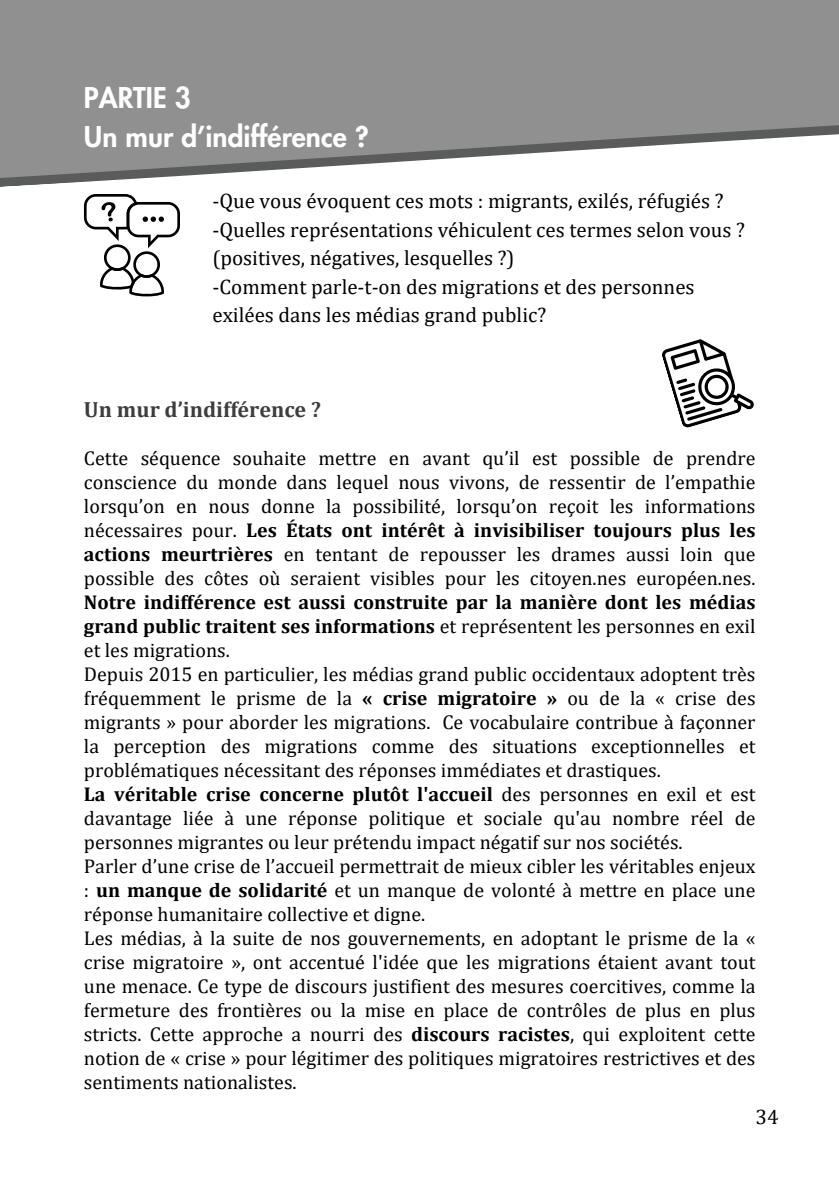
<style>
.page{position:relative;width:839px;height:1191px;background:#fff}
.page>*{position:absolute;margin:0;border:0;box-sizing:border-box;transform-origin:0 0}
.t1{font:800 28px/39px "Futura LT Pro";color:#fefefe}
.t2{font:700 22px "Cambria";color:#3d3d3d}
.t3{font:21px/28.4px "Cambria";color:#000}
.t4{font:20px/24px "Cambria";color:#000;text-align:justify}
.s1{font-weight:700}
</style>
<div class="page">
<svg style="left:0;top:0;width:838px;height:187px;background:#9d9d9d"></svg>
<svg style="left:84px;top:194px;width:96px;height:102px"></svg>
<svg style="left:662px;top:339px;width:92px;height:89px"></svg>
<h1 class="t1" style="left:84px;top:80px;width:286px">PARTIE 3<br>Un mur d’indifférence ?</h1>
<p class="t3" style="left:212px;top:186px;width:512px">-Que vous évoquent ces mots : migrants, exilés, réfugiés ?</p>
<h2 class="t3" style="left:212px;top:215px;width:534px">-Quelles représentations véhiculent ces termes selon vous ? (positives, négatives, lesquelles ?)</h2>
<p class="t3" style="left:212px;top:272px;width:483px">-Comment parle-t-on des migrations et des personnes exilées dans les médias grand public?</p>
<p class="t2" style="left:84px;top:396px;width:238px">Un mur d’indifférence ?</p>
<p class="t4" style="left:84px;top:446px;width:673px">Cette séquence souhaite mettre en avant qu’il est possible de prendre conscience du monde dans lequel nous vivons, de ressentir de l’empathie lorsqu’on en nous donne la possibilité, lorsqu’on reçoit les informations nécessaires pour. <span class="s1">Les États ont intérêt à invisibiliser toujours plus les actions meurtrières</span> en tentant de repousser les drames aussi loin que possible des côtes où seraient visibles pour les citoyen.nes européen.nes.<br><span class="s1">Notre indifférence est aussi construite par la manière dont les médias grand public traitent ses informations</span> et représentent les personnes en exil et les migrations.</p>
<p class="t4" style="left:84px;top:662px;width:673px">Depuis 2015 en particulier, les médias grand public occidentaux adoptent très fréquemment le prisme de la <span class="s1">« crise migratoire »</span> ou de la « crise des migrants » pour aborder les migrations. Ce vocabulaire contribue à façonner la perception des migrations comme des situations exceptionnelles et problématiques nécessitant des réponses immédiates et drastiques.</p>
<p class="t4" style="left:84px;top:782px;width:673px"><span class="s1">La véritable crise concerne plutôt l'accueil</span> des personnes en exil et est davantage liée à une réponse politique et sociale qu'au nombre réel de personnes migrantes ou leur prétendu impact négatif sur nos sociétés.</p>
<p class="t4" style="left:84px;top:854px;width:673px">Parler d’une crise de l’accueil permettrait de mieux cibler les véritables enjeux : <span class="s1">un manque de solidarité</span> et un manque de volonté à mettre en place une réponse humanitaire collective et digne.</p>
<p class="t4" style="left:84px;top:926px;width:673px">Les médias, à la suite de nos gouvernements, en adoptant le prisme de la « crise migratoire », ont accentué l'idée que les migrations étaient avant tout une menace. Ce type de discours justifient des mesures coercitives, comme la fermeture des frontières ou la mise en place de contrôles de plus en plus stricts. Cette approche a nourri des <span class="s1">discours racistes</span>, qui exploitent cette notion de « crise » pour légitimer des politiques migratoires restrictives et des sentiments nationalistes.</p>
<p class="t3" style="left:755px;top:1102px;width:25px">34</p>
</div>
